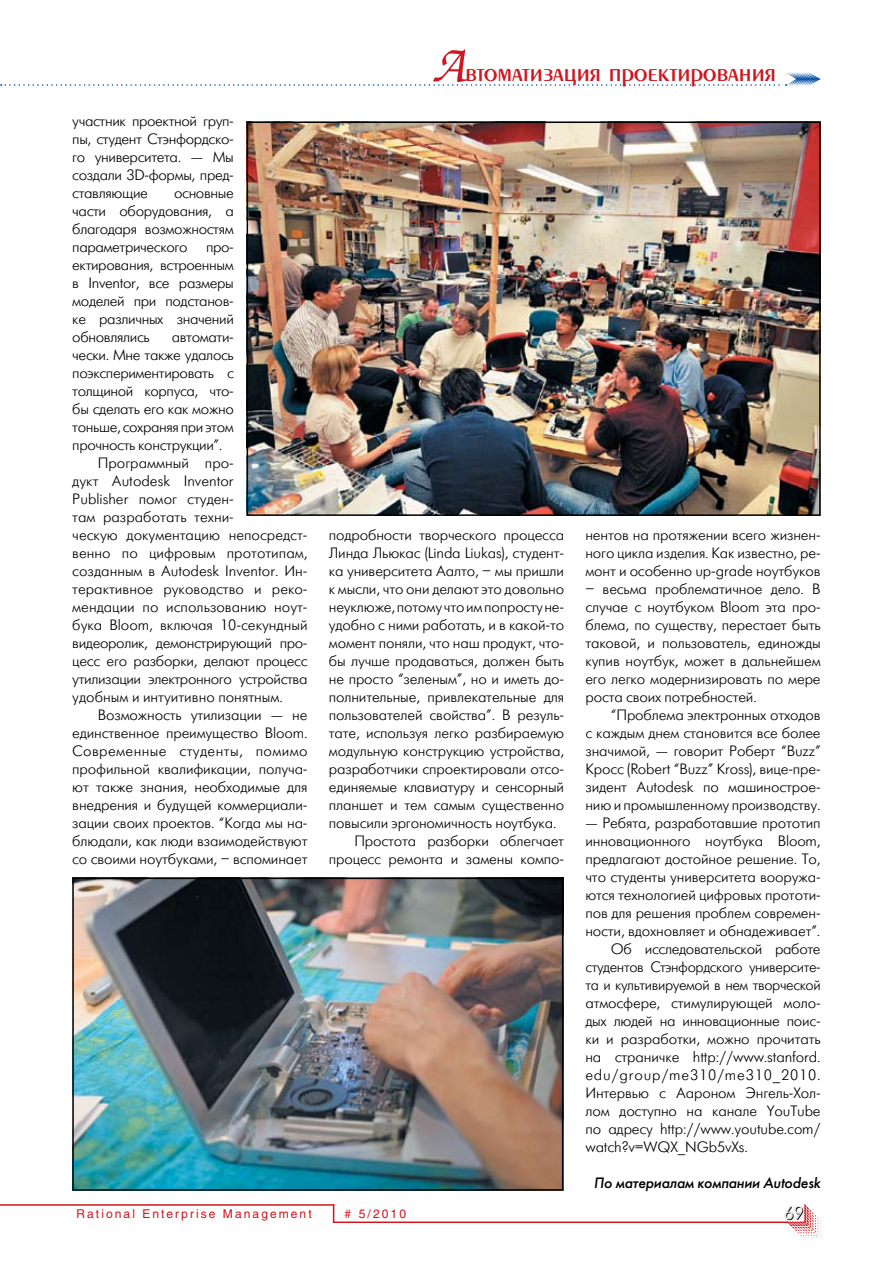
<style>
.page{position:relative;width:893px;height:1263px;background:#fff}
.page>*{position:absolute;margin:0;border:0;box-sizing:border-box;transform-origin:0 0}
.t1{font:27px "Penta Demi";color:#ce171e}
.t2{font:18px "Futuris Shadow C";color:#000}
.t3{font:15px/18px "Futuris Light C";letter-spacing:-.01em;color:#000;text-align:justify}
.t4{font:italic 15px "Futuris C";letter-spacing:-.01em;color:#000}
.t5{font:15px "Futuris Light C";letter-spacing:.055em;color:#000}
.t6{font:15px "Futuris Light C";letter-spacing:.025em;color:#000}
.t7{font:12px "Helios";letter-spacing:.17em;color:#ce171e}
.s1{font-family:"Zapf Chancery C";font-size:54px}
</style>
<div class="page">
<svg style="left:787px;top:1204px;width:34px;height:34px"></svg>
<hr style="left:0;top:1204px;width:334px;height:2px;background:#ce171e">
<svg style="left:333px;top:1206px;width:1px;height:15px"></svg>
<hr style="left:333px;top:1221px;width:455px;height:2px;background:#ce171e">
<svg style="left:0;top:72px;width:821px;height:14px"></svg>
<img style="left:72px;top:877px;width:491px;height:311px">
<div style="left:72px;top:878px;width:491px;height:313px;border:2px solid #000"></div>
<img style="left:247px;top:121px;width:573px;height:392px">
<div style="left:247px;top:122px;width:574px;height:394px;border:2px solid #000"></div>
<p class="t3" style="left:72px;top:112px;width:163px">участник проектной груп&shy;пы, студент Стэнфордско&shy;го университета. — Мы создали 3D-формы, пред&shy;ставляющие</p>
<p class="t3" style="left:72px;top:184px;width:163px;text-indent:102px">основные части оборудования, а благодаря возможностям параметрического про&shy;ектирования, встроенным в Inventor, все размеры моделей при подстанов&shy;ке различных значений обновлялись</p>
<p class="t3" style="left:172px;top:328px;width:64px">автомати-</p>
<p class="t3" style="left:72px;top:346px;width:163px">чески. Мне также удалось</p>
<p class="t3" style="left:72px;top:364px;width:163px">поэкспериментировать с</p>
<p class="t3" style="left:72px;top:382px;width:163px">толщиной корпуса, что-</p>
<p class="t3" style="left:72px;top:400px;width:163px">бы сделать его как можно</p>
<p class="t3" style="left:72px;top:418px;width:163px">тоньше, сохраняя при этом</p>
<p class="t3" style="left:72px;top:436px;width:152px">прочность конструкции”.</p>
<p class="t3" style="left:98px;top:454px;width:138px">Программный про-</p>
<p class="t3" style="left:72px;top:472px;width:163px">дукт Autodesk Inventor</p>
<p class="t3" style="left:72px;top:490px;width:163px">Publisher помог студен-</p>
<p class="t3" style="left:72px;top:508px;width:163px">там разработать техни-</p>
<p class="t3" style="left:72px;top:526px;width:237px">ческую документацию непосредст-</p>
<p class="t3" style="left:72px;top:544px;width:237px">венно по цифровым прототипам,</p>
<p class="t3" style="left:72px;top:562px;width:237px">созданным в Autodesk Inventor. Ин-</p>
<p class="t3" style="left:72px;top:580px;width:237px">терактивное руководство и реко-</p>
<p class="t3" style="left:72px;top:598px;width:237px">мендации по использованию ноут-</p>
<p class="t3" style="left:72px;top:616px;width:237px">бука Bloom, включая 10-секундный</p>
<p class="t3" style="left:72px;top:634px;width:237px">видеоролик, демонстрирующий про-</p>
<p class="t3" style="left:72px;top:652px;width:237px">цесс его разборки, делают процесс</p>
<p class="t3" style="left:72px;top:670px;width:237px">утилизации электронного устройства</p>
<p class="t3" style="left:72px;top:688px;width:212px">удобным и интуитивно понятным.</p>
<p class="t3" style="left:98px;top:706px;width:211px">Возможность утилизации — не</p>
<p class="t3" style="left:72px;top:724px;width:237px">единственное преимущество Bloom.</p>
<p class="t6" style="left:72px;top:743px;width:237px">Современные студенты, помимо</p>
<p class="t3" style="left:72px;top:760px;width:237px">профильной квалификации, получа-</p>
<p class="t3" style="left:72px;top:778px;width:237px">ют также знания, необходимые для</p>
<p class="t3" style="left:72px;top:796px;width:237px">внедрения и будущей коммерциали-</p>
<p class="t3" style="left:72px;top:814px;width:237px">зации своих проектов. “Когда мы на-</p>
<p class="t3" style="left:72px;top:832px;width:237px">блюдали, как люди взаимодействуют</p>
<p class="t3" style="left:72px;top:850px;width:237px">со своими ноутбуками, – вспоминает</p>
<h1 class="t1" style="left:432px;top:59px;width:346px"><span class="s1">А</span>втоматизация проектирования</h1>
<p class="t3" style="left:329px;top:526px;width:237px">подробности творческого процесса</p>
<p class="t3" style="left:329px;top:544px;width:237px">Линда Льюкас (Linda Liukas), студент-</p>
<p class="t3" style="left:329px;top:562px;width:237px">ка университета Аалто, – мы пришли</p>
<p class="t3" style="left:329px;top:580px;width:237px">к мысли, что они делают это довольно</p>
<p class="t3" style="left:329px;top:598px;width:237px">неуклюже, потому что им попросту не-</p>
<p class="t3" style="left:329px;top:616px;width:237px">удобно с ними работать, и в какой-то</p>
<p class="t3" style="left:329px;top:634px;width:237px">момент поняли, что наш продукт, что-</p>
<p class="t3" style="left:329px;top:652px;width:237px">бы лучше продаваться, должен быть</p>
<p class="t3" style="left:329px;top:670px;width:237px">не просто “зеленым”, но и иметь до-</p>
<p class="t3" style="left:329px;top:688px;width:237px">полнительные, привлекательные для</p>
<p class="t3" style="left:329px;top:706px;width:237px">пользователей свойства”. В резуль-</p>
<p class="t3" style="left:329px;top:724px;width:237px">тате, используя легко разбираемую</p>
<p class="t3" style="left:329px;top:742px;width:237px">модульную конструкцию устройства,</p>
<p class="t3" style="left:329px;top:760px;width:237px">разработчики спроектировали отсо-</p>
<p class="t3" style="left:329px;top:778px;width:237px">единяемые клавиатуру и сенсорный</p>
<p class="t3" style="left:329px;top:796px;width:237px">планшет и тем самым существенно</p>
<p class="t3" style="left:329px;top:814px;width:229px">повысили эргономичность ноутбука.</p>
<p class="t3" style="left:354px;top:832px;width:211px">Простота разборки облегчает</p>
<p class="t3" style="left:329px;top:850px;width:237px">процесс ремонта и замены компо-</p>
<p class="t3" style="left:585px;top:526px;width:237px">нентов на протяжении всего жизнен&shy;ного цикла изделия. Как известно, ре&shy;монт и особенно up-grade ноутбуков</p>
<p class="t3" style="left:585px;top:580px;width:237px">– весьма проблематичное дело. В случае с ноутбуком Bloom эта про&shy;блема, по существу, перестает быть таковой, и пользователь, единожды купив ноутбук, может в дальнейшем его легко модернизировать по мере роста своих потребностей.</p>
<p class="t3" style="left:585px;top:706px;width:237px;text-indent:26px">“Проблема электронных отходов с каждым днем становится все более значимой, — говорит Роберт “Buzz” Кросс (Robert “Buzz” Kross), вице-пре&shy;зидент Autodesk по машинострое&shy;нию и промышленному производству.</p>
<p class="t3" style="left:585px;top:814px;width:237px">— Ребята, разработавшие прототип</p>
<p class="t3" style="left:585px;top:832px;width:237px">инновационного ноутбука Bloom,</p>
<p class="t3" style="left:585px;top:850px;width:237px">предлагают достойное решение. То,</p>
<p class="t3" style="left:585px;top:868px;width:237px">что студенты университета вооружа-</p>
<p class="t3" style="left:585px;top:886px;width:237px">ются технологией цифровых прототи-</p>
<p class="t3" style="left:585px;top:904px;width:237px">пов для решения проблем современ-</p>
<p class="t3" style="left:585px;top:922px;width:236px">ности, вдохновляет и обнадеживает”.</p>
<p class="t3" style="left:611px;top:940px;width:211px">Об исследовательской работе</p>
<p class="t3" style="left:585px;top:958px;width:237px">студентов Стэнфордского университе-</p>
<p class="t3" style="left:585px;top:976px;width:237px">та и культивируемой в нем творческой</p>
<p class="t3" style="left:585px;top:994px;width:237px">атмосфере, стимулирующей моло-</p>
<p class="t3" style="left:585px;top:1012px;width:237px">дых людей на инновационные поис-</p>
<p class="t3" style="left:585px;top:1030px;width:237px">ки и разработки, можно прочитать</p>
<p class="t3" style="left:585px;top:1048px;width:237px">на страничке http://www.stanford.</p>
<p class="t5" style="left:585px;top:1067px;width:237px">edu/group/me310/me310_2010.</p>
<p class="t3" style="left:585px;top:1084px;width:237px">Интервью с Аароном Энгель-Хол-</p>
<p class="t3" style="left:585px;top:1102px;width:237px">лом доступно на канале YouTube</p>
<p class="t3" style="left:585px;top:1120px;width:237px">по адресу http://www.youtube.com/</p>
<p class="t3" style="left:585px;top:1138px;width:164px">watch?v=WQX_NGb5vXs.</p>
<p class="t4" style="left:594px;top:1174px;width:228px">По материалам компании Autodesk</p>
<p class="t7" style="left:77px;top:1207px;width:237px">Rational Enterprise Management</p>
<p class="t2" style="left:784px;top:1204px;width:21px">69</p>
<p class="t7" style="left:345px;top:1207px;width:63px"># 5/2010</p>
</div>
